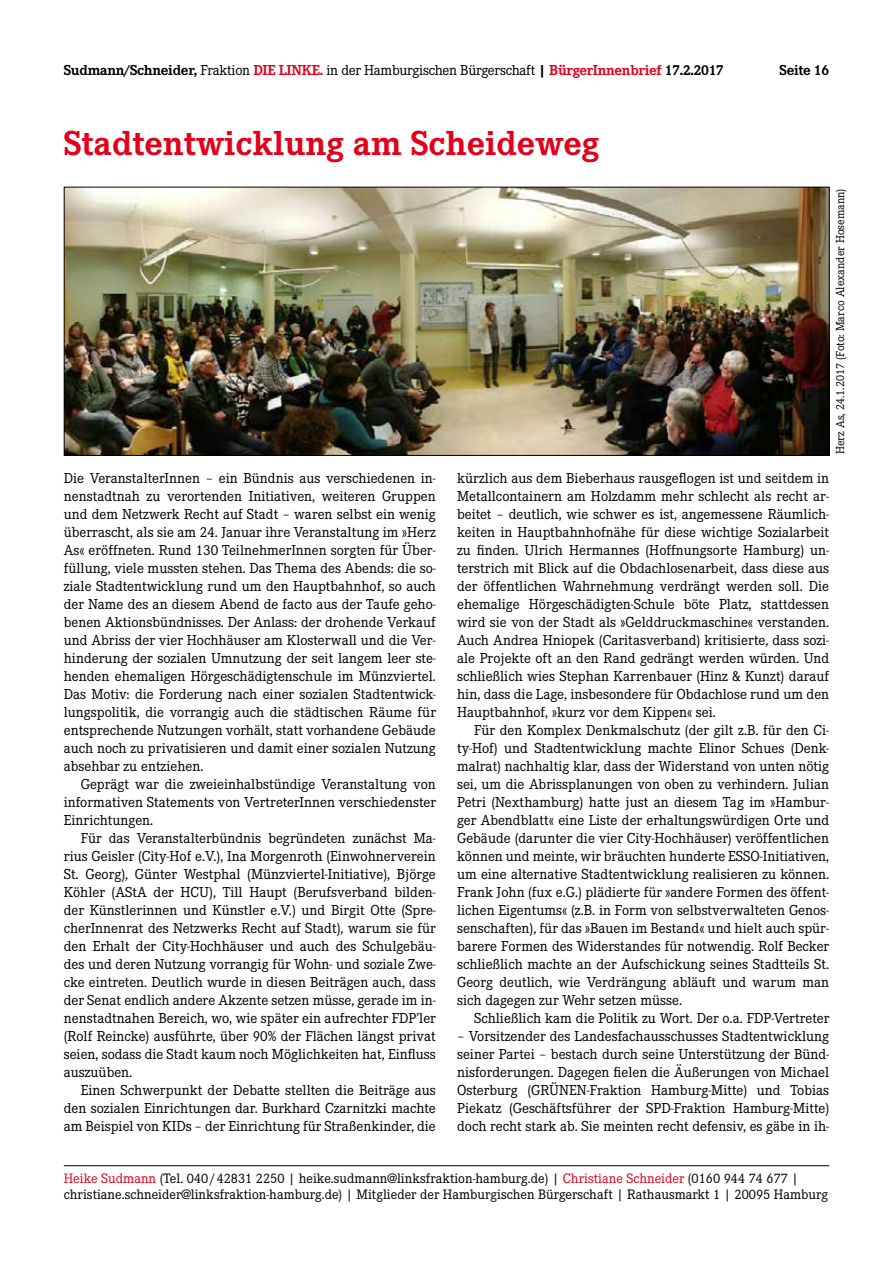
<style>
.page{position:relative;width:893px;height:1263px;background:#fff}
.page>*{position:absolute;margin:0;border:0;box-sizing:border-box;transform-origin:0 0}
.t1{font:700 36px "Corporate E";color:#e2001a}
.t2{font:15px/18px "Corporate E";color:#000;text-align:justify}
.t3{font:15px "Corporate E";letter-spacing:-.02em;color:#000}
.t4{font:700 15px "Corporate E";letter-spacing:-.02em;color:#000}
.t5{font:14.25px/16.5px "Corporate E";color:#000}
.t6{font:12px "Corporate E";color:#000}
.s1{font-weight:700}
.s2{font-weight:700;color:#e2001a}
.s3{color:#e2001a}
</style>
<div class="page">
<hr style="left:64px;top:1165px;width:765px;height:1px;background:#000">
<img style="left:66px;top:189px;width:761px;height:265px">
<div style="left:64px;top:187px;width:765px;height:269px;border:1px solid #000"></div>
<p class="t3" style="left:64px;top:62px;width:662px"><span class="s1">Sudmann/Schneider,</span> Fraktion <span class="s2">DIE LINKE.</span> in der Hamburgischen Bürgerschaft <span class="s1">|</span> <span class="s2">BürgerInnenbrief</span> <span class="s1">17.2.2017</span></p>
<p class="t4" style="left:779px;top:62px;width:51px">Seite 16</p>
<h1 class="t1" style="left:64px;top:122px;width:537px">Stadtentwicklung am Scheideweg</h1>
<p class="t6" style="left:834px;top:454px;width:267px;rotate:-90deg">Herz As, 24.1.2017 (Foto: Marco Alexander Hosemann)</p>
<p class="t2" style="left:64px;top:470px;width:374px">Die VeranstalterInnen – ein Bündnis aus verschiedenen in&shy;nenstadtnah zu verortenden Initiativen, weiteren Gruppen und dem Netzwerk Recht auf Stadt – waren selbst ein wenig überrascht, als sie am 24. Januar ihre Veranstaltung im »Herz As« eröffneten. Rund 130 TeilnehmerInnen sorgten für Über&shy;füllung, viele mussten stehen. Das Thema des Abends: die so&shy;ziale Stadtentwicklung rund um den Hauptbahnhof, so auch der Name des an diesem Abend de facto aus der Taufe geho&shy;benen Aktionsbündnisses. Der Anlass: der drohende Verkauf und Abriss der vier Hochhäuser am Klosterwall und die Ver&shy;hinderung der sozialen Umnutzung der seit langem leer ste&shy;henden ehemaligen Hörgeschädigtenschule im Münzviertel.<br>Das Motiv: die Forderung nach einer sozialen Stadtentwick&shy;lungspolitik, die vorrangig auch die städtischen Räume für entsprechende Nutzungen vorhält, statt vorhandene Gebäude auch noch zu privatisieren und damit einer sozialen Nutzung absehbar zu entziehen.</p>
<p class="t2" style="left:64px;top:776px;width:374px;text-indent:17px">Geprägt war die zweieinhalbstündige Veranstaltung von informativen Statements von VertreterInnen verschiedenster Einrichtungen.</p>
<p class="t2" style="left:64px;top:830px;width:374px;text-indent:17px">Für das Veranstalterbündnis begründeten zunächst Ma&shy;rius Geisler (City-Hof e.V.), Ina Morgenroth (Einwohnerverein St. Georg), Günter Westphal (Münzviertel-Initiative), Björge Köhler (AStA der HCU), Till Haupt (Berufsverband bilden&shy;der Künstlerinnen und Künstler e.V.) und Birgit Otte (Spre&shy;cherInnenrat des Netzwerks Recht auf Stadt), warum sie für den Erhalt der City-Hochhäuser und auch des Schulgebäu&shy;des und deren Nutzung vorrangig für Wohn- und soziale Zwe&shy;cke eintreten. Deutlich wurde in diesen Beiträgen auch, dass der Senat endlich andere Akzente setzen müsse, gerade im in&shy;nenstadtnahen Bereich, wo, wie später ein aufrechter FDP’ler (Rolf Reincke) ausführte, über 90% der Flächen längst privat seien, sodass die Stadt kaum noch Möglichkeiten hat, Einfluss auszuüben.</p>
<p class="t2" style="left:64px;top:1082px;width:374px;text-indent:17px">Einen Schwerpunkt der Debatte stellten die Beiträge aus den sozialen Einrichtungen dar. Burkhard Czarnitzki machte am Beispiel von KIDs – der Einrichtung für Straßenkinder, die</p>
<p class="t2" style="left:457px;top:470px;width:374px">kürzlich aus dem Bieberhaus rausgeflogen ist und seitdem in Metallcontainern am Holzdamm mehr schlecht als recht ar&shy;beitet – deutlich, wie schwer es ist, angemessene Räumlich&shy;keiten in Hauptbahnhofnähe für diese wichtige Sozialarbeit zu finden. Ulrich Hermannes (Hoffnungsorte Hamburg) un&shy;terstrich mit Blick auf die Obdachlosenarbeit, dass diese aus der öffentlichen Wahrnehmung verdrängt werden soll. Die ehemalige Hörgeschädigten-Schule böte Platz, stattdessen wird sie von der Stadt als »Gelddruckmaschine« verstanden.<br>Auch Andrea Hniopek (Caritasverband) kritisierte, dass sozi&shy;ale Projekte oft an den Rand gedrängt werden würden. Und schließlich wies Stephan Karrenbauer (Hinz &amp; Kunzt) darauf hin, dass die Lage, insbesondere für Obdachlose rund um den Hauptbahnhof, »kurz vor dem Kippen« sei.</p>
<p class="t2" style="left:457px;top:722px;width:374px;text-indent:17px">Für den Komplex Denkmalschutz (der gilt z.B. für den Ci&shy;ty-Hof) und Stadtentwicklung machte Elinor Schues (Denk&shy;malrat) nachhaltig klar, dass der Widerstand von unten nötig sei, um die Abrissplanungen von oben zu verhindern. Julian Petri (Nexthamburg) hatte just an diesem Tag im »Hambur&shy;ger Abendblatt« eine Liste der erhaltungswürdigen Orte und Gebäude (darunter die vier City-Hochhäuser) veröffentlichen können und meinte, wir bräuchten hunderte ESSO-Initiativen, um eine alternative Stadtentwicklung realisieren zu können.<br>Frank John (fux e.G.) plädierte für »andere Formen des öffent&shy;lichen Eigentums« (z.B. in Form von selbstverwalteten Genos&shy;senschaften), für das »Bauen im Bestand« und hielt auch spür&shy;barere Formen des Widerstandes für notwendig. Rolf Becker schließlich machte an der Aufschickung seines Stadtteils St.<br>Georg deutlich, wie Verdrängung abläuft und warum man sich dagegen zur Wehr setzen müsse.</p>
<p class="t2" style="left:474px;top:1010px;width:357px">Schließlich kam die Politik zu Wort. Der o.a. FDP-Vertreter</p>
<p class="t2" style="left:457px;top:1028px;width:374px">– Vorsitzender des Landesfachausschusses Stadtentwicklung seiner Partei – bestach durch seine Unterstützung der Bünd&shy;nisforderungen. Dagegen fielen die Äußerungen von Michael Osterburg (GRÜNEN-Fraktion Hamburg-Mitte) und Tobias Piekatz (Geschäftsführer der SPD-Fraktion Hamburg-Mitte) doch recht stark ab. Sie meinten recht defensiv, es gäbe in ih-</p>
<p class="t5" style="left:64px;top:1170px;width:766px"><span class="s3">Heike Sudmann</span> (Tel. 040/42831 2250 | heike.sudmann@linksfraktion-hamburg.de) | <span class="s3">Christiane Schneider</span> (0160 944 74 677 | christiane.schneider@linksfraktion-hamburg.de) | Mitglieder der Hamburgischen Bürgerschaft | Rathausmarkt 1 | 20095 Hamburg</p>
</div>
